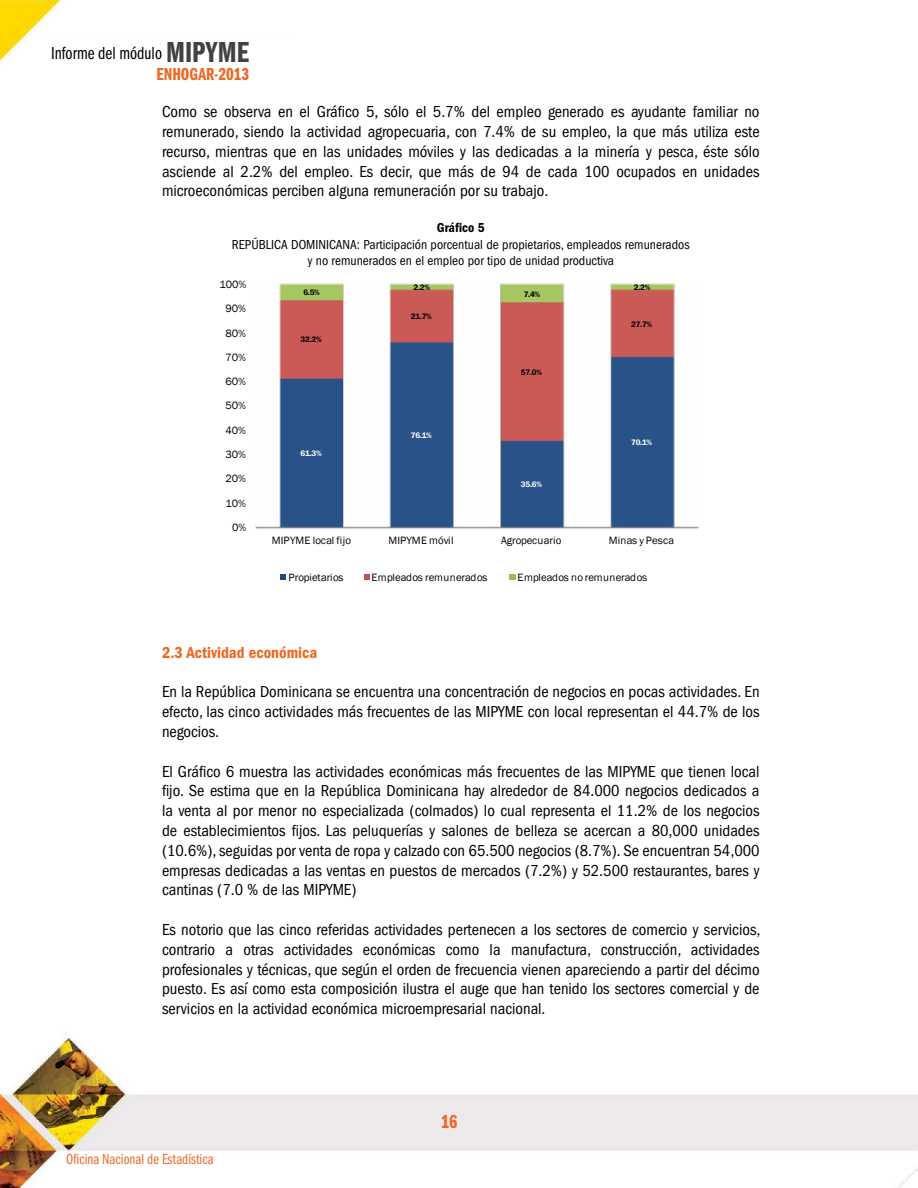
<style>
.page{position:relative;width:918px;height:1188px;background:#fff}
.page>*{position:absolute;margin:0;border:0;box-sizing:border-box;transform-origin:0 0}
.t1{font:30px "Franklin Got Itc TOT Dem Com";color:#414042}
.t2{font:19.5px "Franklin Got Itc TOT Dem Com";color:#eb6924}
.t3{font:18px "Franklin Got Itc TOT Boo Com";color:#000}
.t4{font:18px "Franklin Got Itc TOT Dem Com";color:#eb6924}
.t5{font:condensed 16.5px/19.8px "ITC Franklin Gothic Std";color:#000;text-align:justify}
.t6{font:16.5px "ITC Franklin Gothic Std Dm Cd";color:#eb6924}
.t7{font:15px "Franklin Got Itc TOT Boo Com";color:#eb6924}
.t8{font:condensed 13.5px/16.2px "ITC Franklin Gothic Std";color:#000;text-align:center}
.t9{font:13.5px "ITC Franklin Gothic Std Dm Cd";color:#000}
.t10{font:10.95px/11.9px "Franklin Gothic";letter-spacing:.005em;color:#000;text-align:center}
.t11{font:10.95px "Franklin Gothic";letter-spacing:.025em;color:#000}
.t12{font:600 8.25px "Franklin Gothic";letter-spacing:-.03em;color:#000}
.t13{font:600 8.25px "Franklin Gothic";letter-spacing:-.03em;color:#fff}
</style>
<div class="page">
<img style="left:0;top:0;width:918px;height:1188px">
<div style="left:208px;top:267px;width:507px;height:321px;background:#fff"></div>
<img style="left:255px;top:283px;width:444px;height:246px">
<svg style="left:280px;top:574px;width:6px;height:5px"></svg>
<svg style="left:364px;top:574px;width:5px;height:5px"></svg>
<svg style="left:509px;top:574px;width:7px;height:5px"></svg>
<h1 class="t1" style="left:166px;top:35px;width:84px">MIPYME</h1>
<p class="t4" style="left:156px;top:64px;width:94px">ENHOGAR-2013</p>
<p class="t3" style="left:51px;top:43px;width:112px">Informe del módulo</p>
<p class="t5" style="left:162px;top:102px;width:599px">Como se observa en el Gráfico 5, sólo el 5.7% del empleo generado es ayudante familiar no remunerado, siendo la actividad agropecuaria, con 7.4% de su empleo, la que más utiliza este recurso, mientras que en las unidades móviles y las dedicadas a la minería y pesca, éste sólo asciende al 2.2% del empleo. Es decir, que más de 94 de cada 100 ocupados en unidades microeconómicas perciben alguna remuneración por su trabajo.</p>
<p class="t9" style="left:437px;top:220px;width:49px">Gráfico 5</p>
<p class="t8" style="left:232px;top:236px;width:459px">REPÚBLICA DOMINICANA: Participación porcentual de propietarios, empleados remunerados y no remunerados en el empleo por tipo de unidad productiva</p>
<p class="t10" style="left:291px;top:243px;width:361px">REPÚBLICA DOMINICANA: Participación porcentual de propietarios, empleados remunerados y no remunerados en el empleo por tipo de unidad productiva</p>
<p class="t10" style="left:220px;top:279px;width:28px">100%</p>
<p class="t10" style="left:225px;top:303px;width:22px">90%</p>
<p class="t10" style="left:225px;top:327px;width:22px">80%</p>
<p class="t10" style="left:225px;top:352px;width:22px">70%</p>
<p class="t10" style="left:225px;top:376px;width:22px">60%</p>
<p class="t10" style="left:225px;top:400px;width:22px">50%</p>
<p class="t10" style="left:225px;top:424px;width:22px">40%</p>
<p class="t10" style="left:225px;top:449px;width:22px">30%</p>
<p class="t10" style="left:225px;top:473px;width:22px">20%</p>
<p class="t10" style="left:225px;top:497px;width:22px">10%</p>
<p class="t10" style="left:232px;top:522px;width:16px">0%</p>
<p class="t12" style="left:303px;top:288px;width:18px">6.5%</p>
<p class="t12" style="left:301px;top:335px;width:23px">32.2%</p>
<p class="t13" style="left:301px;top:448px;width:23px">61.3%</p>
<p class="t12" style="left:414px;top:282px;width:18px">2.2%</p>
<p class="t12" style="left:411px;top:311px;width:23px">21.7%</p>
<p class="t13" style="left:411px;top:430px;width:23px">76.1%</p>
<p class="t12" style="left:524px;top:289px;width:18px">7.4%</p>
<p class="t12" style="left:521px;top:367px;width:23px">57.0%</p>
<p class="t13" style="left:521px;top:479px;width:23px">35.6%</p>
<p class="t12" style="left:634px;top:282px;width:18px">2.2%</p>
<p class="t12" style="left:631px;top:319px;width:23px">27.7%</p>
<p class="t13" style="left:631px;top:437px;width:23px">70.1%</p>
<p class="t10" style="left:272px;top:534px;width:81px">MIPYME local fijo</p>
<p class="t10" style="left:388px;top:534px;width:67px">MIPYME móvil</p>
<p class="t10" style="left:501px;top:534px;width:62px">Agropecuario</p>
<p class="t11" style="left:609px;top:533px;width:67px">Minas y Pesca</p>
<p class="t10" style="left:289px;top:571px;width:57px">Propietarios</p>
<p class="t10" style="left:372px;top:571px;width:117px">Empleados remunerados</p>
<p class="t10" style="left:518px;top:571px;width:131px">Empleados no remunerados</p>
<p class="t6" style="left:162px;top:643px;width:157px">2.3 Actividad económica</p>
<p class="t5" style="left:162px;top:682px;width:599px">En la República Dominicana se encuentra una concentración de negocios en pocas actividades. En efecto, las cinco actividades más frecuentes de las MIPYME con local representan el 44.7% de los negocios.</p>
<p class="t5" style="left:162px;top:761px;width:599px">El Gráfico 6 muestra las actividades económicas más frecuentes de las MIPYME que tienen local fijo. Se estima que en la República Dominicana hay alrededor de 84.000 negocios dedicados a la venta al por menor no especializada (colmados) lo cual representa el 11.2% de los negocios de establecimientos fijos. Las peluquerías y salones de belleza se acercan a 80,000 unidades (10.6%), seguidas por venta de ropa y calzado con 65.500 negocios (8.7%). Se encuentran 54,000 empresas dedicadas a las ventas en puestos de mercados (7.2%) y 52.500 restaurantes, bares y cantinas (7.0 % de las MIPYME)</p>
<p class="t5" style="left:162px;top:920px;width:600px">Es notorio que las cinco referidas actividades pertenecen a los sectores de comercio y servicios, contrario a otras actividades económicas como la manufactura, construcción, actividades profesionales y técnicas, que según el orden de frecuencia vienen apareciendo a partir del décimo puesto. Es así como esta composición ilustra el auge que han tenido los sectores comercial y de servicios en la actividad económica microempresarial nacional.</p>
<p class="t7" style="left:66px;top:1151px;width:149px">Oficina Nacional de Estadística</p>
<p class="t2" style="left:441px;top:1110px;width:18px">16</p>
</div>
